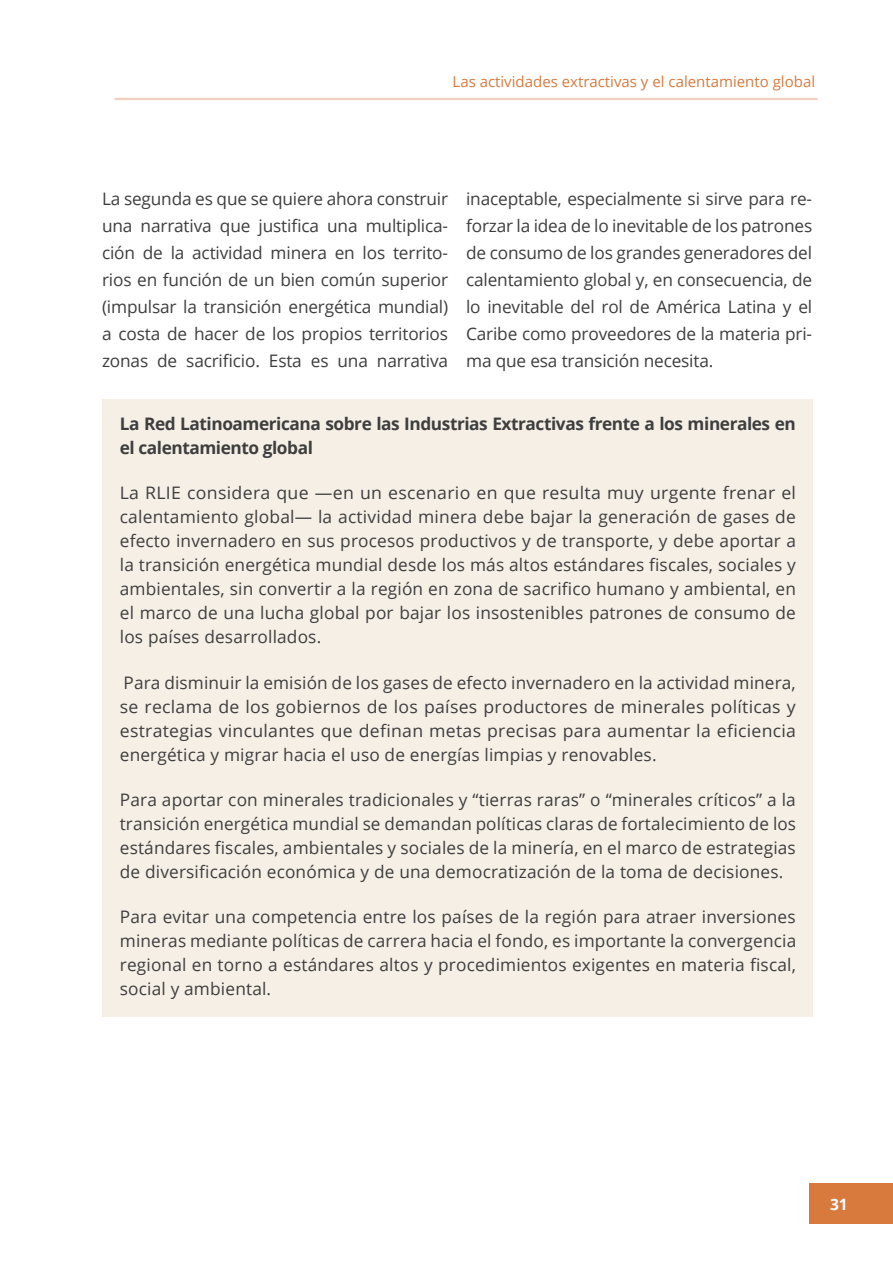
<style>
.page{position:relative;width:893px;height:1263px;background:#fff}
.page>*{position:absolute;margin:0;border:0;box-sizing:border-box;transform-origin:0 0}
.texto_cuadro_nota{font:17.25px/24px "Open Sans";letter-spacing:.01em;color:#3e3e3f;text-align:justify}
.texto{font:17.25px/27px "Open Sans";letter-spacing:-.01em;color:#3e3e3f;text-align:justify}
.texto_cuadro_nota-2{font:700 17.25px/24px "Open Sans";letter-spacing:-.025em;color:#3e3e3f}
.t1{font:700 15.6px "Open Sans";color:#fff}
.t2{font:15px "Open Sans";color:#d8793e}
</style>
<div class="page">
<div style="left:809px;top:1183px;width:84px;height:41px;background:#d8793e"></div>
<hr style="left:115px;top:98px;width:703px;height:2px;background:#f0d1bf">
<div style="left:103px;top:400px;width:710px;height:75px;background:#f5efe6"></div>
<div style="left:103px;top:469px;width:710px;height:195px;background:#f5efe6"></div>
<div style="left:103px;top:658px;width:710px;height:124px;background:#f5efe6"></div>
<div style="left:103px;top:775px;width:710px;height:124px;background:#f5efe6"></div>
<div style="left:103px;top:893px;width:710px;height:123px;background:#f5efe6"></div>
<p class="t2" style="left:453px;top:72px;width:364px">Las actividades extractivas y el calentamiento global</p>
<p class="texto" style="left:102px;top:184px;width:348px">La segunda es que se quiere ahora construir una narrativa que justifica una multiplica&shy;ción de la actividad minera en los territo&shy;rios en función de un bien común superior (impulsar la transición energética mundial) a costa de hacer de los propios territorios zonas de sacrificio. Esta es una narrativa</p>
<p class="texto" style="left:466px;top:184px;width:348px">inaceptable, especialmente si sirve para re&shy;forzar la idea de lo inevitable de los patrones de consumo de los grandes generadores del calentamiento global y, en consecuencia, de lo inevitable del rol de América Latina y el Caribe como proveedores de la materia pri&shy;ma que esa transición necesita.</p>
<p class="texto_cuadro_nota-2" style="left:120px;top:411px;width:677px">La Red Latinoamericana sobre las Industrias Extractivas frente a los minerales en el calentamiento global</p>
<p class="texto_cuadro_nota" style="left:120px;top:480px;width:678px">La RLIE considera que —en un escenario en que resulta muy urgente frenar el calentamiento global— la actividad minera debe bajar la generación de gases de efecto invernadero en sus procesos productivos y de transporte, y debe aportar a la transición energética mundial desde los más altos estándares fiscales, sociales y ambientales, sin convertir a la región en zona de sacrifico humano y ambiental, en el marco de una lucha global por bajar los insostenibles patrones de consumo de los países desarrollados.</p>
<p class="texto_cuadro_nota" style="left:120px;top:670px;width:678px">Para disminuir la emisión de los gases de efecto invernadero en la actividad minera, se reclama de los gobiernos de los países productores de minerales políticas y estrategias vinculantes que definan metas precisas para aumentar la eficiencia energética y migrar hacia el uso de energías limpias y renovables.</p>
<p class="texto_cuadro_nota" style="left:120px;top:787px;width:678px">Para aportar con minerales tradicionales y “tierras raras” o “minerales críticos” a la transición energética mundial se demandan políticas claras de fortalecimiento de los estándares fiscales, ambientales y sociales de la minería, en el marco de estrategias de diversificación económica y de una democratización de la toma de decisiones.</p>
<p class="texto_cuadro_nota" style="left:120px;top:904px;width:678px">Para evitar una competencia entre los países de la región para atraer inversiones mineras mediante políticas de carrera hacia el fondo, es importante la convergencia regional en torno a estándares altos y procedimientos exigentes en materia fiscal, social y ambiental.</p>
<p class="t1" style="left:830px;top:1193px;width:19px">31</p>
</div>
